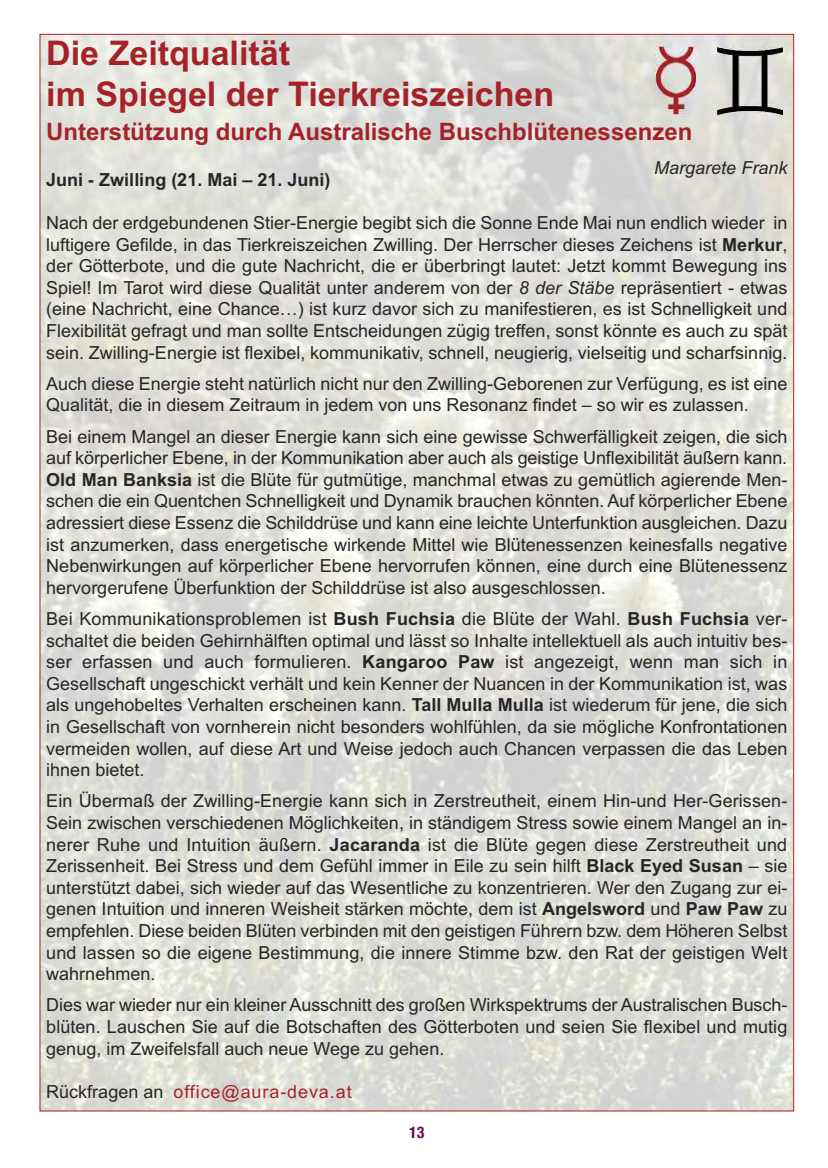
<style>
.page{position:relative;width:828px;height:1168px;background:#fff}
.page>*{position:absolute;margin:0;border:0;box-sizing:border-box;transform-origin:0 0}
.t1{font:700 34px/40.8px "Arial";color:#a52328}
.t2{font:700 24px "Arial";color:#a52328}
.t3{font:18px/21.6px "Arial";color:#272627;text-align:justify}
.t4{font:18px "Arial";letter-spacing:.04em;color:#a52328}
.t5{font:700 18px "Arial";color:#272627}
.t6{font:italic 18px "Arial";color:#272627}
.t7{font:700 condensed 16px "Helvetica Neue LT";color:#6a0a57}
.s1{font-weight:700}
.s2{font-style:italic}
.s3{color:#272627}
</style>
<div class="page">
<img style="left:42px;top:36px;width:750px;height:1073px">
<img style="left:655px;top:47px;width:41px;height:68px">
<img style="left:718px;top:48px;width:65px;height:66px">
<h1 class="t1" style="left:46px;top:33px;width:509px">Die Zeitqualität<br>im Spiegel der Tierkreiszeichen</h1>
<h2 class="t2" style="left:46px;top:117px;width:647px">Unterstützung durch Australische Buschblütenessenzen</h2>
<p class="t6" style="left:654px;top:157px;width:135px">Margarete Frank</p>
<p class="t5" style="left:46px;top:169px;width:286px">Juni - Zwilling (21. Mai – 21. Juni)</p>
<p class="t3" style="left:46px;top:212px;width:742px">Nach der erdgebundenen Stier-Energie begibt sich die Sonne Ende Mai nun endlich wieder in luftigere Gefilde, in das Tierkreiszeichen Zwilling. Der Herrscher dieses Zeichens ist <span class="s1">Merkur</span>, der Götterbote, und die gute Nachricht, die er überbringt lautet: Jetzt kommt Bewegung ins Spiel! Im Tarot wird diese Qualität unter anderem von der <span class="s2">8 der Stäbe</span> repräsentiert - etwas (eine Nachricht, eine Chance…) ist kurz davor sich zu manifestieren, es ist Schnelligkeit und Flexibilität gefragt und man sollte Entscheidungen zügig treffen, sonst könnte es auch zu spät sein. Zwilling-Energie ist flexibel, kommunikativ, schnell, neugierig, vielseitig und scharfsinnig.</p>
<p class="t3" style="left:46px;top:373px;width:742px">Auch diese Energie steht natürlich nicht nur den Zwilling-Geborenen zur Verfügung, es ist eine<br>Qualität, die in diesem Zeitraum in jedem von uns Resonanz findet – so wir es zulassen.</p>
<p class="t3" style="left:46px;top:426px;width:742px">Bei einem Mangel an dieser Energie kann sich eine gewisse Schwerfälligkeit zeigen, die sich auf körperlicher Ebene, in der Kommunikation aber auch als geistige Unflexibilität äußern kann.<br><span class="s1">Old Man Banksia</span> ist die Blüte für gutmütige, manchmal etwas zu gemütlich agierende Men&shy;schen die ein Quentchen Schnelligkeit und Dynamik brauchen könnten. Auf körperlicher Ebene adressiert diese Essenz die Schilddrüse und kann eine leichte Unterfunktion ausgleichen. Dazu ist anzumerken, dass energetische wirkende Mittel wie Blütenessenzen keinesfalls negative Nebenwirkungen auf körperlicher Ebene hervorrufen können, eine durch eine Blütenessenz hervorgerufene Überfunktion der Schilddrüse ist also ausgeschlossen.</p>
<p class="t3" style="left:46px;top:608px;width:742px">Bei Kommunikationsproblemen ist <span class="s1">Bush Fuchsia</span> die Blüte der Wahl. <span class="s1">Bush Fuchsia</span> ver&shy;schaltet die beiden Gehirnhälften optimal und lässt so Inhalte intellektuell als auch intuitiv bes&shy;ser erfassen und auch formulieren. <span class="s1">Kangaroo Paw</span> ist angezeigt, wenn man sich in Gesellschaft ungeschickt verhält und kein Kenner der Nuancen in der Kommunikation ist, was als ungehobeltes Verhalten erscheinen kann. <span class="s1">Tall Mulla Mulla</span> ist wiederum für jene, die sich in Gesellschaft von vornherein nicht besonders wohlfühlen, da sie mögliche Konfrontationen vermeiden wollen, auf diese Art und Weise jedoch auch Chancen verpassen die das Leben ihnen bietet.</p>
<p class="t3" style="left:46px;top:790px;width:742px">Ein Übermaß der Zwilling-Energie kann sich in Zerstreutheit, einem Hin-und Her-Gerissen-Sein zwischen verschiedenen Möglichkeiten, in ständigem Stress sowie einem Mangel an in&shy;nerer Ruhe und Intuition äußern. <span class="s1">Jacaranda</span> ist die Blüte gegen diese Zerstreutheit und Zerissenheit. Bei Stress und dem Gefühl immer in Eile zu sein hilft <span class="s1">Black Eyed Susan</span> – sie unterstützt dabei, sich wieder auf das Wesentliche zu konzentrieren. Wer den Zugang zur ei&shy;genen Intuition und inneren Weisheit stärken möchte, dem ist <span class="s1">Angelsword</span> und <span class="s1">Paw Paw</span> zu empfehlen. Diese beiden Blüten verbinden mit den geistigen Führern bzw. dem Höheren Selbst und lassen so die eigene Bestimmung, die innere Stimme bzw. den Rat der geistigen Welt wahrnehmen.</p>
<p class="t3" style="left:46px;top:994px;width:742px">Dies war wieder nur ein kleiner Ausschnitt des großen Wirkspektrums der Australischen Busch&shy;blüten. Lauschen Sie auf die Botschaften des Götterboten und seien Sie flexibel und mutig genug, im Zweifelsfall auch neue Wege zu gehen.</p>
<p class="t4" style="left:46px;top:1081px;width:307px"><span class="s3">Rückfragen an</span> office@aura-deva.at</p>
<p class="t7" style="left:409px;top:1123px;width:17px">13</p>
</div>
